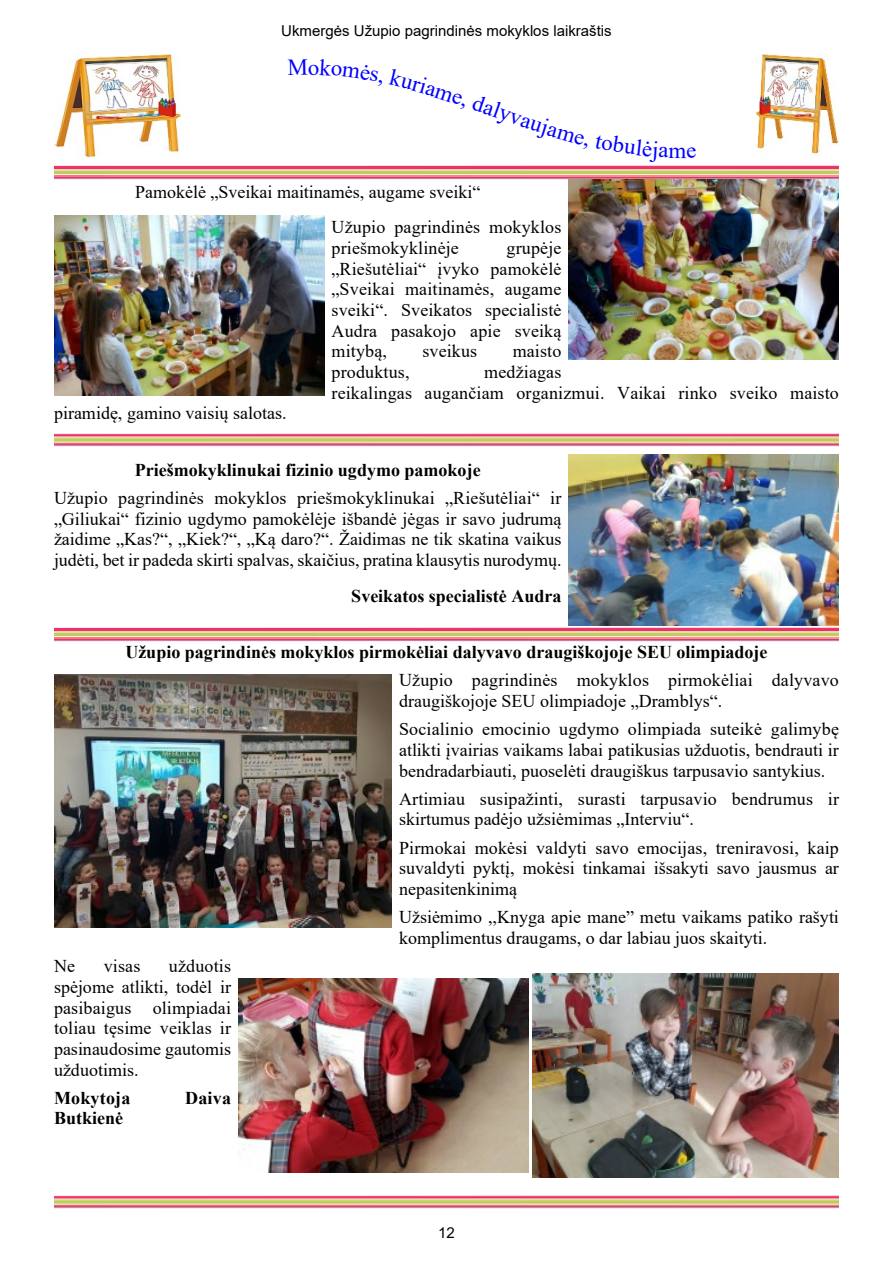
<style>
.page{position:relative;width:893px;height:1263px;background:#fff}
.page>*{position:absolute;margin:0;border:0;box-sizing:border-box;transform-origin:0 0}
.t1{font:22.95px "Times New Roman";color:#00f}
.t2{font:18px/20.7px "Times New Roman";color:#000}
.t3{font:700 18px "Times New Roman";color:#000}
.t4{font:15px "Arial";color:#000}
</style>
<div class="page">
<img style="left:757px;top:54px;width:82px;height:103px">
<img style="left:54px;top:54px;width:127px;height:104px">
<img style="left:54px;top:165px;width:785px;height:14px">
<img style="left:54px;top:1195px;width:785px;height:14px">
<img style="left:54px;top:433px;width:785px;height:14px">
<img style="left:54px;top:216px;width:270px;height:180px">
<img style="left:569px;top:179px;width:270px;height:180px">
<img style="left:569px;top:454px;width:270px;height:172px">
<img style="left:54px;top:627px;width:785px;height:14px">
<img style="left:54px;top:674px;width:338px;height:253px">
<img style="left:533px;top:973px;width:306px;height:204px">
<img style="left:239px;top:979px;width:290px;height:193px">
<p class="t4" style="left:281px;top:25px;width:332px">Ukmergės Užupio pagrindinės mokyklos laikraštis</p>
<p class="t1" style="left:456px;top:87px;width:84px;rotate:19deg">e, dalyva</p>
<p class="t2" style="left:332px;top:175px;width:231px;line-height:35.7px;text-indent:-196px">Pamokėlė „Sveikai maitinamės, augame sveiki“<br>Užupio pagrindinės mokyklos</p>
<p class="t2" style="left:332px;top:239px;width:129px">priešmokyklinėje</p>
<p class="t2" style="left:332px;top:239px;width:231px;text-align:justify;text-indent:175px">grupėje „Riešutėliai“ įvyko pamokėlė „Sveikai maitinamės, augame sveiki“. Sveikatos specialistė Audra pasakojo apie sveiką mitybą,</p>
<p class="t2" style="left:422px;top:343px;width:56px">sveikus</p>
<p class="t2" style="left:513px;top:343px;width:50px">maisto</p>
<p class="t1" style="left:668px;top:142px;width:19px">m</p>
<p class="t2" style="left:332px;top:363px;width:80px">produktus,</p>
<p class="t2" style="left:332px;top:363px;width:509px;text-indent:153px">medžiagas<br>reikalingas augančiam organizmui. Vaikai rinko sveiko maisto</p>
<p class="t2" style="left:54px;top:405px;width:234px">piramidę, gamino vaisių salotas.</p>
<p class="t3" style="left:135px;top:464px;width:347px">Priešmokyklinukai fizinio ugdymo pamokoje</p>
<p class="t2" style="left:54px;top:489px;width:509px;text-align:justify">Užupio pagrindinės mokyklos priešmokyklinukai „Riešutėliai“ ir „Giliukai“ fizinio ugdymo pamokėlėje išbandė jėgas ir savo judrumą žaidime „Kas?“, „Kiek?“, „Ką daro?“. Žaidimas ne tik skatina vaikus judėti, bet ir padeda skirti spalvas, skaičius, pratina klausytis nurodymų.</p>
<p class="t3" style="left:351px;top:589px;width:212px">Sveikatos specialistė Audra</p>
<p class="t3" style="left:125px;top:646px;width:644px">Užupio pagrindinės mokyklos pirmokėliai dalyvavo draugiškojoje SEU olimpiadoje</p>
<p class="t2" style="left:399px;top:672px;width:441px">Užupio pagrindinės mokyklos pirmokėliai dalyvavo draugiškojoje SEU olimpiadoje „Dramblys“.</p>
<p class="t2" style="left:399px;top:720px;width:441px;text-align:justify">Socialinio emocinio ugdymo olimpiada suteikė galimybę atlikti įvairias vaikams labai patikusias užduotis, bendrauti ir bendradarbiauti, puoselėti draugiškus tarpusavio santykius.</p>
<p class="t2" style="left:399px;top:790px;width:441px">Artimiau susipažinti, surasti tarpusavio bendrumus ir skirtumus padėjo užsiėmimas „Interviu“.</p>
<p class="t2" style="left:399px;top:839px;width:441px;text-align:justify">Pirmokai mokėsi valdyti savo emocijas, treniravosi, kaip suvaldyti pyktį, mokėsi tinkamai išsakyti savo jausmus ar nepasitenkinimą</p>
<p class="t2" style="left:399px;top:908px;width:441px">Užsiėmimo ,,Knyga apie mane” metu vaikams patiko rašyti komplimentus draugams, o dar labiau juos skaityti.</p>
<p class="t2" style="left:54px;top:957px;width:23px">Ne</p>
<p class="t2" style="left:104px;top:957px;width:38px">visas</p>
<p class="t2" style="left:54px;top:957px;width:179px;text-align:justify;text-indent:115px">užduotis spėjome atlikti, todėl ir pasibaigus olimpiadai toliau tęsime veiklas ir pasinaudosime gautomis užduotimis.</p>
<p class="t3" style="left:54px;top:1091px;width:78px">Mokytoja</p>
<p class="t3" style="left:185px;top:1091px;width:47px">Daiva</p>
<p class="t3" style="left:54px;top:1112px;width:71px">Butkienė</p>
<p class="t4" style="left:438px;top:1227px;width:18px">12</p>
</div>
